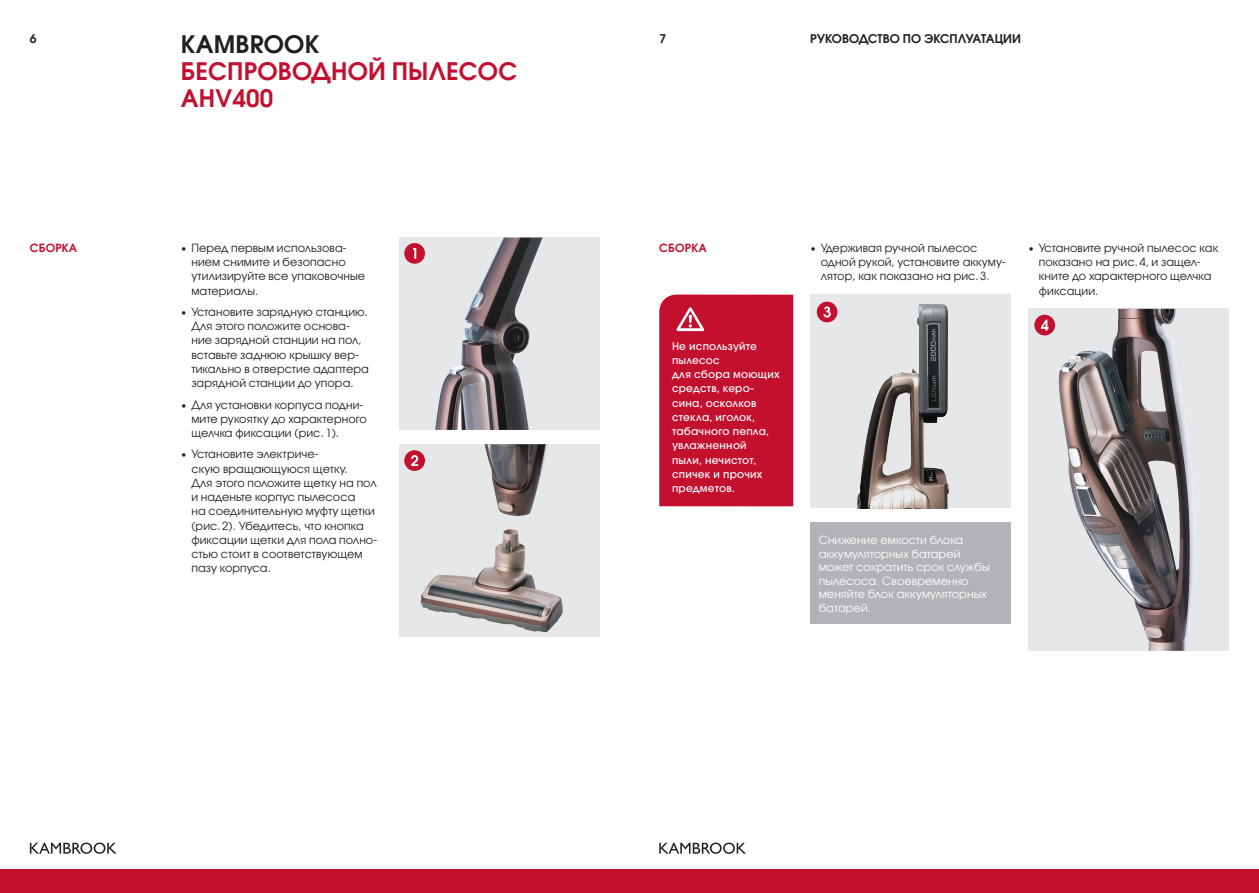
<style>
.page{position:relative;width:1259px;height:893px;background:#fff}
.page>*{position:absolute;margin:0;border:0;box-sizing:border-box;transform-origin:0 0}
.t1{font:24px/27px "Avant Garde Gothic ITC Dm";letter-spacing:.01em;color:#c3102f}
.t2{font:24px "Avant Garde Gothic ITC Dm";letter-spacing:.01em;color:#231f20}
.t3{font:12px "Avant Garde Gothic ITC Dm";letter-spacing:.01em;color:#231f20}
.t4{font:11.25px/14.2px "Avant Garde Gothic ITC";letter-spacing:.005em;color:#231f20}
.t5{font:11.25px/13.5px "Avant Garde Gothic ITC";letter-spacing:.005em;color:#fff}
.t6{font:11.25px "Avant Garde Gothic ITC Dm";letter-spacing:.015em;color:#c3102f}
.t7{font:500 10.5px/14.2px "Avant Garde Gothic ITC";letter-spacing:.02em;color:#fff}
.s1{font-weight:500;font-size:9.6px}
</style>
<div class="page">
<div style="left:0;top:869px;width:1259px;height:24px;background:#c3102f"></div>
<svg style="left:30px;top:843px;width:87px;height:11px"></svg>
<svg style="left:659px;top:843px;width:87px;height:11px"></svg>
<div style="left:810px;top:523px;width:201px;height:101px;background:#b2b3b7"></div>
<div style="left:399px;top:238px;width:201px;height:192px;background:#e6e7e9"></div>
<img style="left:435px;top:238px;width:108px;height:192px">
<div style="left:399px;top:444px;width:201px;height:193px;background:#e6e7e9"></div>
<img style="left:420px;top:444px;width:143px;height:189px">
<div style="left:1028px;top:309px;width:201px;height:342px;background:#e6e7e9"></div>
<img style="left:1058px;top:309px;width:135px;height:342px">
<div style="left:810px;top:295px;width:201px;height:213px;background:#e6e7e9"></div>
<img style="left:857px;top:304px;width:92px;height:204px">
<div style="left:404px;top:243px;width:21px;height:21px;background:#c3102f;border-radius:50%"></div>
<svg style="left:413px;top:248px;width:3px;height:11px"></svg>
<div style="left:404px;top:450px;width:21px;height:21px;background:#c3102f;border-radius:50%"></div>
<svg style="left:411px;top:455px;width:7px;height:11px"></svg>
<div style="left:817px;top:302px;width:20px;height:20px;background:#c3102f;border-radius:50%"></div>
<svg style="left:823px;top:306px;width:8px;height:12px"></svg>
<div style="left:1034px;top:315px;width:21px;height:20px;background:#c3102f;border-radius:50%"></div>
<svg style="left:1041px;top:320px;width:7px;height:10px"></svg>
<div style="left:659px;top:295px;width:134px;height:211px;background:#c3102f"></div>
<p class="t3" style="left:30px;top:31px;width:8px">6</p>
<p class="t3" style="left:659px;top:31px;width:8px">7</p>
<h1 class="t2" style="left:181px;top:29px;width:140px">KAMBROOK</h1>
<h1 class="t1" style="left:181px;top:57px;width:338px">БЕСПРОВОДНОЙ ПЫЛЕСОС<br>AHV400</h1>
<p class="t3" style="left:810px;top:31px;width:212px">РУКОВОДСТВО ПО ЭКСПЛУАТАЦИИ</p>
<p class="t6" style="left:30px;top:240px;width:49px">СБОРКА</p>
<p class="t6" style="left:659px;top:240px;width:49px">СБОРКА</p>
<p class="t4" style="left:191px;top:240px;width:175px;text-indent:-11px"><span class="s1">•</span> Перед первым использова&shy;нием снимите и безопасно утилизируйте все упаковочные материалы.</p>
<p class="t4" style="left:191px;top:305px;width:179px;text-indent:-11px"><span class="s1">•</span> Установите зарядную станцию.<br>Для этого положите основа&shy;ние зарядной станции на пол, вставьте заднюю крышку вер&shy;тикально в отверстие адаптера зарядной станции до упора.</p>
<p class="t4" style="left:191px;top:397px;width:177px;text-indent:-11px"><span class="s1">•</span> Для установки корпуса подни&shy;мите рукоятку до характерного щелчка фиксации (рис. 1).</p>
<p class="t4" style="left:191px;top:447px;width:187px;text-indent:-11px"><span class="s1">•</span> Установите электриче-<br>скую вращающуюся щетку.<br>Для этого положите щетку на пол и наденьте корпус пылесоса<br>на соединительную муфту щетки (рис. 2). Убедитесь, что кнопка фиксации щетки для пола полно&shy;стью стоит в соответствующем пазу корпуса.</p>
<p class="t7" style="left:672px;top:339px;width:109px">Не используйте пылесос<br>для сбора моющих средств, керо&shy;сина, осколков стекла, иголок, табачного пепла, увлажненной<br>пыли, нечистот, спичек и прочих предметов.</p>
<p class="t4" style="left:821px;top:240px;width:186px;text-indent:-11px"><span class="s1">•</span> Удерживая ручной пылесос одной рукой, установите аккуму&shy;лятор, как показано на рис. 3.</p>
<p class="t4" style="left:1039px;top:240px;width:181px;text-indent:-11px"><span class="s1">•</span> Установите ручной пылесос как показано на рис. 4, и защел&shy;кните до характерного щелчка фиксации.</p>
<p class="t5" style="left:819px;top:533px;width:172px">Снижение емкости блока аккумуляторных батарей может сократить срок службы пылесоса. Своевременно меняйте блок аккумуляторных батарей.</p>
</div>
